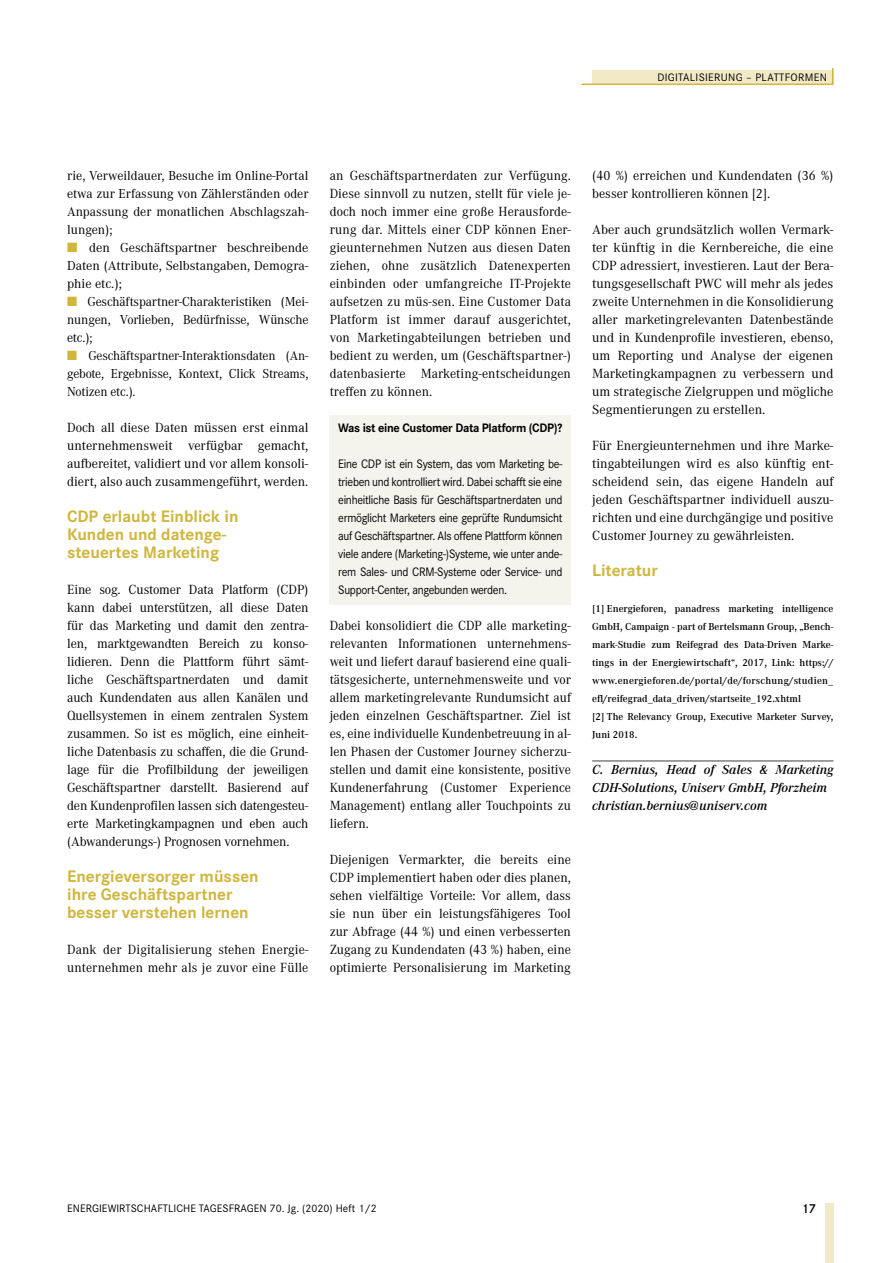
<style>
.page{position:relative;width:893px;height:1263px;background:#fff}
.page>*{position:absolute;margin:0;border:0;box-sizing:border-box;transform-origin:0 0}
.Fliess{font:700 17.25px "Corporate S";color:#d0b63b}
.Fliess-2{font:13.8px/18px "Corporate A";color:#000;text-align:justify}
.Fliess-3{font:13.5px/18px "Corporate A";letter-spacing:-.01em;color:#000;text-align:justify}
.Autor_Fuß{font:italic 600 13.5px/18px "Corporate A";color:#000}
.t1{font:600 13.5px "Corporate S";color:#000}
.Fliess-4{font:12.75px/18px "Corporate S";letter-spacing:-.025em;color:#000;text-align:justify;scale:.93 1}
.Autor_Fuß-2{font:700 12.75px "Corporate S";letter-spacing:-.025em;color:#000}
.t2{font:11.25px "Corporate S";letter-spacing:.005em;color:#000}
.t3{font:11.25px "Corporate S";letter-spacing:.03em;color:#000}
.Fußnoten{font:600 10.5px/18px "Corporate A";color:#000;text-align:justify}
.s1{color:#d0b63b}
</style>
<div class="page">
<div style="left:592px;top:71px;width:241px;height:13px;background:#f2e9c6"></div>
<hr style="left:582px;top:84px;width:251px;height:1px;background:#d0b63b">
<svg style="left:832px;top:68px;width:1px;height:16px"></svg>
<div style="left:825px;top:1203px;width:8px;height:60px;background:#f2e9c6"></div>
<div style="left:330px;top:415px;width:241px;height:190px;background:#f4f4ed"></div>
<hr style="left:592px;top:760px;width:241px;height:1px;background:#3e3d40">
<p class="t3" style="left:657px;top:71px;width:171px">DIGITALISIERUNG – PLATTFORMEN</p>
<p class="Fliess-3" style="left:67px;top:167px;width:243px">rie, Verweildauer, Besuche im Online-Portal etwa zur Erfassung von Zählerständen oder Anpassung der monatlichen Abschlagszah&shy;lungen);</p>
<p class="Fliess-3" style="left:67px;top:239px;width:243px"><span class="s1">■</span> den Geschäftspartner beschreibende Daten (Attribute, Selbstangaben, Demogra&shy;phie etc.);</p>
<p class="Fliess-3" style="left:67px;top:293px;width:243px"><span class="s1">■</span> Geschäftspartner-Charakteristiken (Mei&shy;nungen, Vorlieben, Bedürfnisse, Wünsche etc.);</p>
<p class="Fliess-3" style="left:67px;top:347px;width:243px"><span class="s1">■</span> Geschäftspartner-Interaktionsdaten (An&shy;gebote, Ergebnisse, Kontext, Click Streams, Notizen etc.).</p>
<p class="Fliess-2" style="left:67px;top:419px;width:243px">Doch all diese Daten müssen erst einmal unternehmensweit verfügbar gemacht, aufbereitet, validiert und vor allem konsoli&shy;diert, also auch zusammengeführt, werden.</p>
<p class="Fliess" style="left:67px;top:506px;width:173px">CDP erlaubt Einblick in</p>
<p class="Fliess" style="left:67px;top:524px;width:161px">Kunden und datenge-</p>
<p class="Fliess" style="left:67px;top:542px;width:153px">steuertes Marketing</p>
<p class="Fliess-2" style="left:67px;top:581px;width:243px">Eine sog. Customer Data Platform (CDP) kann dabei unterstützen, all diese Daten für das Marketing und damit den zentra&shy;len, marktgewandten Bereich zu konso&shy;lidieren. Denn die Plattform führt sämt&shy;liche Geschäftspartnerdaten und damit auch Kundendaten aus allen Kanälen und Quellsystemen in einem zentralen System zusammen. So ist es möglich, eine einheit&shy;liche Datenbasis zu schaffen, die die Grund&shy;lage für die Profilbildung der jeweiligen Geschäftspartner darstellt. Basierend auf den Kundenprofilen lassen sich datengesteu&shy;erte Marketingkampagnen und eben auch (Abwanderungs-) Prognosen vornehmen.</p>
<p class="Fliess" style="left:67px;top:866px;width:193px">Energieversorger müssen</p>
<p class="Fliess" style="left:67px;top:884px;width:167px">ihre Geschäftspartner</p>
<p class="Fliess" style="left:67px;top:902px;width:183px">besser verstehen lernen</p>
<p class="Fliess-2" style="left:67px;top:941px;width:243px">Dank der Digitalisierung stehen Energie&shy;unternehmen mehr als je zuvor eine Fülle</p>
<p class="Fliess-2" style="left:330px;top:167px;width:243px">an Geschäftspartnerdaten zur Verfügung.<br>Diese sinnvoll zu nutzen, stellt für viele je&shy;doch noch immer eine große Herausforde&shy;rung dar. Mittels einer CDP können Ener&shy;gieunternehmen Nutzen aus diesen Daten ziehen, ohne zusätzlich Datenexperten einbinden oder umfangreiche IT-Projekte aufsetzen zu müs-sen. Eine Customer Data Platform ist immer darauf ausgerichtet, von Marketingabteilungen betrieben und bedient zu werden, um (Geschäftspartner-) datenbasierte Marketing-entscheidungen treffen zu können.</p>
<p class="Autor_Fuß-2" style="left:338px;top:420px;width:226px">Was ist eine Customer Data Platform (CDP)?</p>
<p class="Fliess-4" style="left:338px;top:455px;width:243px">Eine CDP ist ein System, das vom Marketing be&shy;trieben und kontrolliert wird. Dabei schafft sie eine einheitliche Basis für Geschäftspartnerdaten und ermöglicht Marketers eine geprüfte Rundumsicht auf Geschäftspartner. Als offene Plattform können viele andere (Marketing-)Systeme, wie unter ande&shy;rem Sales- und CRM-Systeme oder Service- und Support-Center, angebunden werden.</p>
<p class="Fliess-2" style="left:330px;top:617px;width:243px">Dabei konsolidiert die CDP alle marketing&shy;relevanten Informationen unternehmens&shy;weit und liefert darauf basierend eine quali&shy;tätsgesicherte, unternehmensweite und vor allem marketingrelevante Rundumsicht auf jeden einzelnen Geschäftspartner. Ziel ist es, eine individuelle Kundenbetreuung in al&shy;len Phasen der Customer Journey sicherzu&shy;stellen und damit eine konsistente, positive Kundenerfahrung (Customer Experience Management) entlang aller Touchpoints zu liefern.</p>
<p class="Fliess-2" style="left:330px;top:851px;width:243px">Diejenigen Vermarkter, die bereits eine CDP implementiert haben oder dies planen, sehen vielfältige Vorteile: Vor allem, dass sie nun über ein leistungsfähigeres Tool zur Abfrage (44 %) und einen verbesserten Zugang zu Kundendaten (43 %) haben, eine optimierte Personalisierung im Marketing</p>
<p class="Fliess-2" style="left:592px;top:167px;width:243px">(40 %) erreichen und Kundendaten (36 %) besser kontrollieren können [2].</p>
<p class="Fliess-2" style="left:592px;top:221px;width:243px">Aber auch grundsätzlich wollen Vermark&shy;ter künftig in die Kernbereiche, die eine CDP adressiert, investieren. Laut der Bera&shy;tungsgesellschaft PWC will mehr als jedes zweite Unternehmen in die Konsolidierung aller marketingrelevanten Datenbestände und in Kundenprofile investieren, ebenso, um Reporting und Analyse der eigenen Marketingkampagnen zu verbessern und um strategische Zielgruppen und mögliche Segmentierungen zu erstellen.</p>
<p class="Fliess-2" style="left:592px;top:437px;width:243px">Für Energieunternehmen und ihre Marke&shy;tingabteilungen wird es also künftig ent&shy;scheidend sein, das eigene Handeln auf jeden Geschäftspartner individuell auszu&shy;richten und eine durchgängige und positive Customer Journey zu gewährleisten.</p>
<p class="Fliess" style="left:592px;top:560px;width:67px">Literatur</p>
<p class="Fußnoten" style="left:592px;top:600px;width:243px">[1] Energieforen, panadress marketing intelligence GmbH, Campaign - part of Bertelsmann Group, „Bench&shy;mark-Studie zum Reifegrad des Data-Driven Marke&shy;tings in der Energiewirtschaft“, 2017, Link: https:// www.energieforen.de/portal/de/forschung/studien_ efl/reifegrad_data_driven/startseite_192.xhtml</p>
<p class="Fußnoten" style="left:592px;top:708px;width:243px">[2] The Relevancy Group, Executive Marketer Survey,<br>Juni 2018.</p>
<p class="Autor_Fuß" style="left:592px;top:761px;width:243px">C. Bernius, Head of Sales &amp; Marketing<br>CDH-Solutions, Uniserv GmbH, Pforzheim</p>
<p class="Autor_Fuß" style="left:592px;top:797px;width:177px">christian.bernius@uniserv.com</p>
<p class="t2" style="left:67px;top:1202px;width:311px">ENERGIEWIRTSCHAFTLICHE TAGESFRAGEN 70. Jg. (2020) Heft 1/2</p>
<p class="t1" style="left:801px;top:1201px;width:16px">17</p>
</div>
